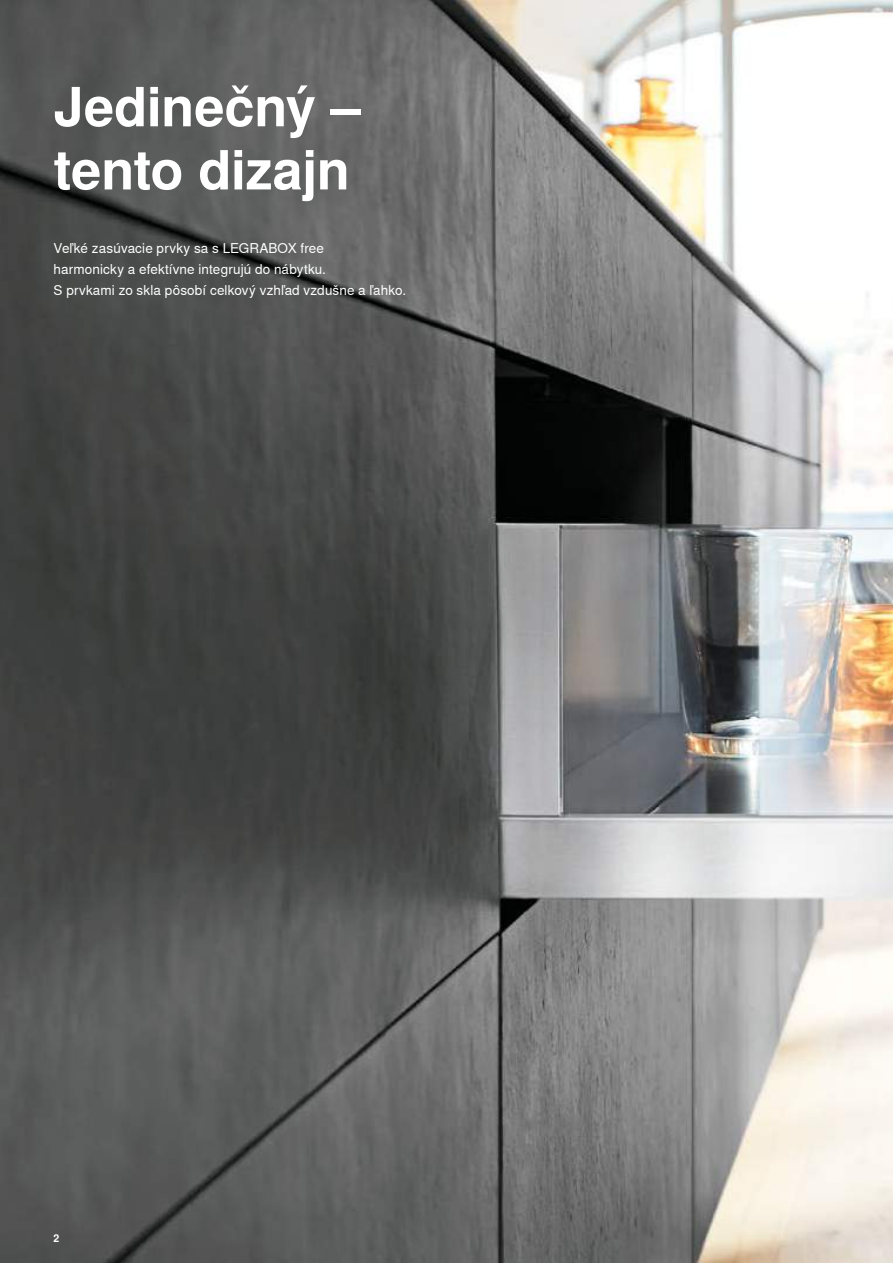
<style>
.page{position:relative;width:893px;height:1263px;background:#fff}
.page>*{position:absolute;margin:0;border:0;box-sizing:border-box;transform-origin:0 0}
.t1{font:700 54px/63.2px "Nimbus Sans Global";letter-spacing:-.01em;color:#fff}
.t2{font:13.5px/21px "Nimbus Sans Global";letter-spacing:.01em;color:#fff}
.t3{font:700 10.5px "Nimbus Sans Global";color:#fff}
</style>
<div class="page">
<img style="left:0;top:0;width:893px;height:1263px">
<h1 class="t1" style="left:54px;top:76px;width:309px">Jedinečný – tento dizajn</h1>
<p class="t2" style="left:54px;top:237px;width:354px">Veľké zasúvacie prvky sa s LEGRABOX free<br>harmonicky a efektívne integrujú do nábytku.<br>S prvkami zo skla pôsobí celkový vzhľad vzdušne a ľahko.</p>
<p class="t3" style="left:54px;top:1232px;width:7px">2</p>
</div>
